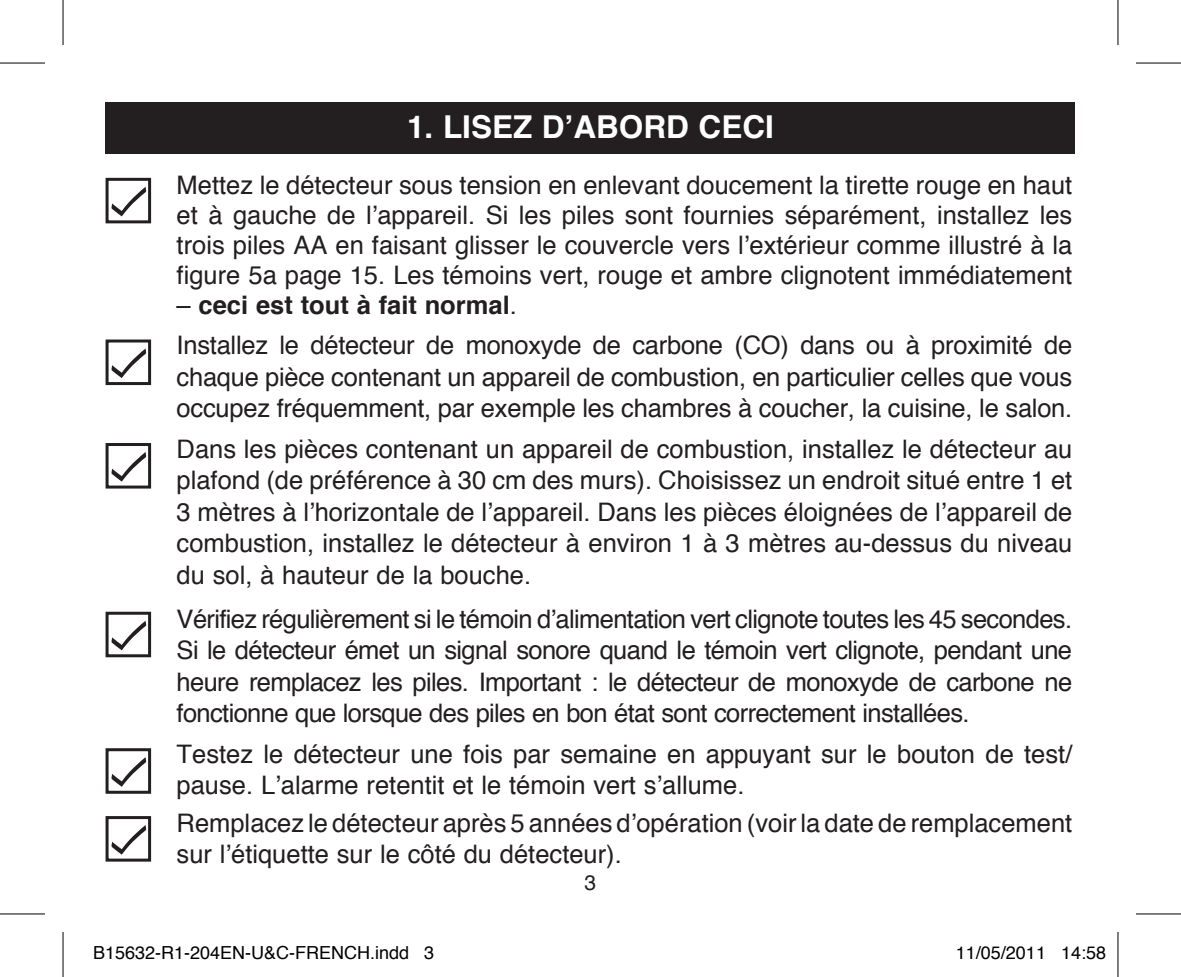
<style>
.page{position:relative;width:1181px;height:977px;background:#fff}
.page>*{position:absolute;margin:0;border:0;box-sizing:border-box;transform-origin:0 0}
.t1{font:700 31.5px "Helvetica";color:#fff}
.t2{font:25.5px/31.5px "Helvetica";color:#231f20;text-align:justify}
.t3{font:700 25.5px "Helvetica";color:#231f20}
.t4{font:21px "Helvetica";color:#231f20}
.t5{font:18px "Helvetica";color:#000}
.s1{font-weight:400}
</style>
<div class="page">
<div style="left:106px;top:103px;width:969px;height:51px;background:#231f20"></div>
<svg style="left:106px;top:177px;width:46px;height:47px"></svg>
<div style="left:107px;top:179px;width:43px;height:43px;background:#fff"></div>
<div style="left:106px;top:178px;width:45px;height:45px;border:3px solid #231f20"></div>
<svg style="left:111px;top:186px;width:36px;height:30px"></svg>
<div style="left:106px;top:337px;width:51px;height:54px;background:linear-gradient(to right,#f9f9f9,#fcfcfc)"></div>
<div style="left:107px;top:341px;width:43px;height:42px;background:#fff"></div>
<div style="left:106px;top:339px;width:45px;height:46px;border:3px solid #231f20"></div>
<svg style="left:111px;top:348px;width:36px;height:30px"></svg>
<div style="left:106px;top:443px;width:45px;height:45px;border:3px solid #231f20"></div>
<svg style="left:111px;top:452px;width:36px;height:29px"></svg>
<div style="left:106px;top:748px;width:45px;height:45px;border:3px solid #231f20"></div>
<svg style="left:111px;top:757px;width:36px;height:29px"></svg>
<svg style="left:106px;top:612px;width:46px;height:46px"></svg>
<div style="left:107px;top:613px;width:43px;height:42px;background:#fff"></div>
<div style="left:106px;top:611px;width:45px;height:46px;border:3px solid #231f20"></div>
<svg style="left:111px;top:620px;width:36px;height:30px"></svg>
<svg style="left:106px;top:816px;width:46px;height:46px"></svg>
<div style="left:107px;top:817px;width:43px;height:43px;background:#fff"></div>
<div style="left:106px;top:816px;width:45px;height:45px;border:3px solid #231f20"></div>
<svg style="left:111px;top:825px;width:36px;height:29px"></svg>
<hr style="left:0;top:62px;width:45px;height:2px;background:#000">
<hr style="left:1135px;top:62px;width:45px;height:2px;background:#000">
<hr style="left:0;top:913px;width:45px;height:1px;background:#000">
<hr style="left:1135px;top:913px;width:45px;height:1px;background:#000">
<hr style="left:62px;top:0;width:2px;height:45px;background:#000">
<hr style="left:62px;top:931px;width:2px;height:45px;background:#000">
<hr style="left:1117px;top:0;width:1px;height:45px;background:#000">
<hr style="left:1117px;top:931px;width:1px;height:45px;background:#000">
<p class="t1" style="left:407px;top:102px;width:368px">1. LISEZ D’ABORD CECI</p>
<p class="t2" style="left:177px;top:170px;width:897px;line-height:30px">Mettez le détecteur sous tension en enlevant doucement la tirette rouge en haut et à gauche de l’appareil. Si les piles sont fournies séparément, installez les trois piles AA en faisant glisser le couvercle vers l’extérieur comme illustré à la figure 5a page 15. Les témoins vert, rouge et ambre clignotent immédiatement</p>
<p class="t3" style="left:177px;top:284px;width:342px"><span class="s1">–</span> ceci est tout à fait normal<span class="s1">.</span></p>
<p class="t2" style="left:177px;top:330px;width:897px">Installez le détecteur de monoxyde de carbone (CO) dans ou à proximité de chaque pièce contenant un appareil de combustion, en particulier celles que vous occupez fréquemment, par exemple les chambres à coucher, la cuisine, le salon.</p>
<p class="t2" style="left:177px;top:434px;width:897px">Dans les pièces contenant un appareil de combustion, installez le détecteur au plafond (de préférence à 30 cm des murs). Choisissez un endroit situé entre 1 et 3 mètres à l’horizontale de l’appareil. Dans les pièces éloignées de l’appareil de combustion, installez le détecteur à environ 1 à 3 mètres au-dessus du niveau du sol, à hauteur de la bouche.</p>
<p class="t2" style="left:177px;top:603px;width:897px">Vérifiez régulièrement si le témoin d’alimentation vert clignote toutes les 45 secondes.<br>Si le détecteur émet un signal sonore quand le témoin vert clignote, pendant une heure remplacez les piles. Important : le détecteur de monoxyde de carbone ne fonctionne que lorsque des piles en bon état sont correctement installées.</p>
<p class="t2" style="left:177px;top:738px;width:897px">Testez le détecteur une fois par semaine en appuyant sur le bouton de test/ pause. L’alarme retentit et le témoin vert s’allume.</p>
<p class="t2" style="left:177px;top:807px;width:897px">Remplacez le détecteur après 5 années d’opération (voir la date de remplacement sur l’étiquette sur le côté du détecteur).</p>
<p class="t4" style="left:584px;top:866px;width:13px">3</p>
<p class="t5" style="left:93px;top:938px;width:343px">B15632-R1-204EN-U&amp;C-FRENCH.indd 3</p>
<p class="t5" style="left:955px;top:938px;width:152px">11/05/2011 14:58</p>
</div>
